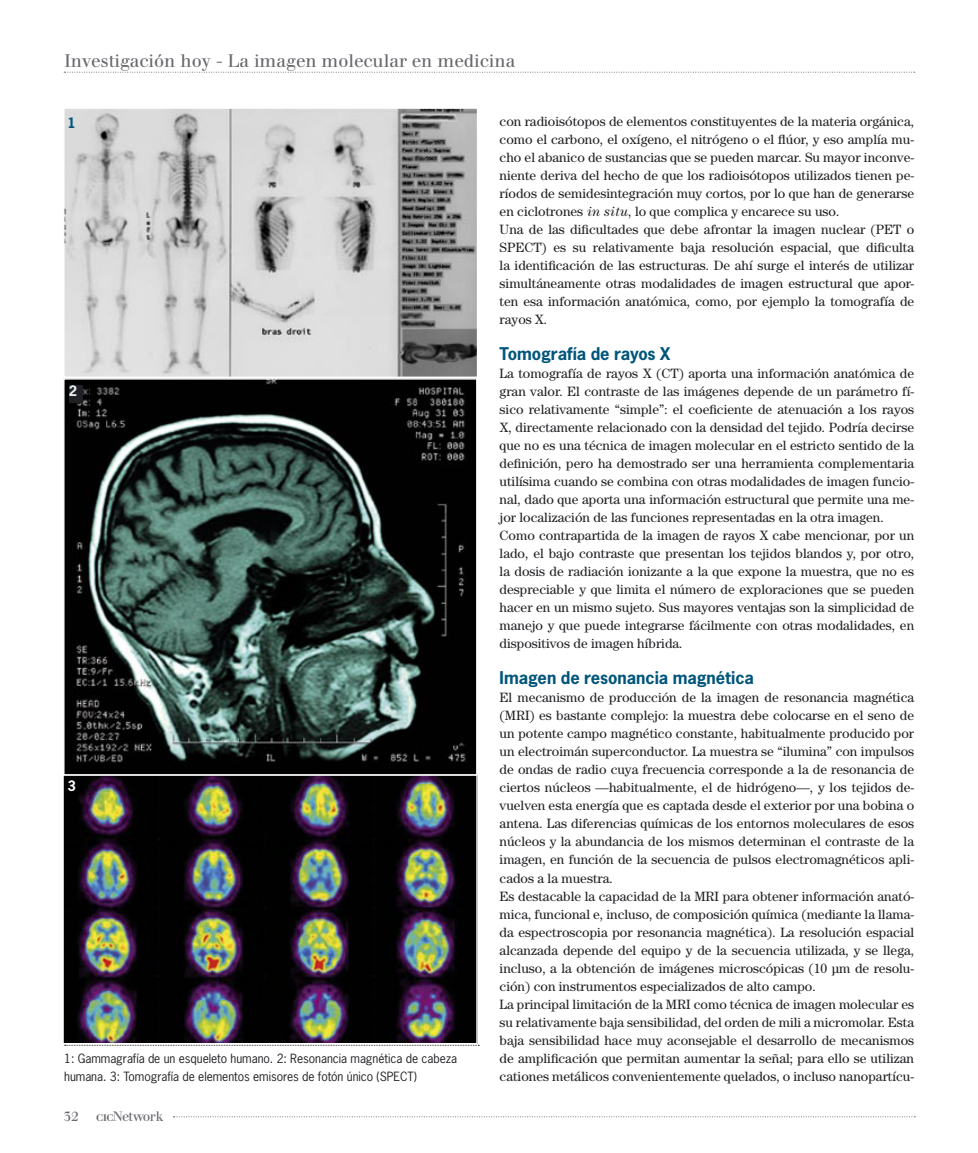
<style>
.page{position:relative;width:978px;height:1153px;background:#fff}
.page>*{position:absolute;margin:0;border:0;box-sizing:border-box;transform-origin:0 0}
.z_Cabecerapeq{font:18px "Walbaum";color:#68676c}
.LLamadas{font:700 16.5px "News Gothic Std";letter-spacing:-.005em;color:#00557b}
._010_Texto{font:13.5px/18px "Century Std";color:#212125;text-align:justify}
.t1{font:13.5px "Walbaum";letter-spacing:-.04em;color:#68676c}
.Portada-pre{font:700 13.5px "News Gothic Std";color:#e6eff5}
.Portada-pre-2{font:700 13.5px "News Gothic Std";color:#fff}
.Portada-pre-3{font:700 13.5px "News Gothic Std";color:#00557b}
.piéfoto{font:12px/18px "News Gothic Std";letter-spacing:-.005em;color:#212125}
.s1{font-weight:500;font-size:9.45px}
.s2{font-style:italic}
</style>
<div class="page">
<svg style="left:173px;top:1116px;width:742px;height:1px"></svg>
<svg style="left:64px;top:72px;width:851px;height:1px"></svg>
<img style="left:66px;top:110px;width:409px;height:265px">
<div style="left:63px;top:107px;width:415px;height:271px;border:2px solid #fff"></div>
<img style="left:65px;top:381px;width:410px;height:660px">
<div style="left:63px;top:378px;width:415px;height:397px;border:2px solid #fff"></div>
<div style="left:62px;top:774px;width:416px;height:270px;border:2px solid #fff"></div>
<svg style="left:65px;top:1044px;width:414px;height:1px"></svg>
<div style="left:69px;top:385px;width:14px;height:18px;background:#212125"></div>
<p class="z_Cabecerapeq" style="left:65px;top:51px;width:452px">Investigación hoy - La imagen molecular en medicina</p>
<p class="Portada-pre-3" style="left:67px;top:114px;width:10px">1</p>
<p class="Portada-pre" style="left:69px;top:382px;width:10px">2</p>
<p class="Portada-pre-2" style="left:67px;top:776px;width:10px">3</p>
<p class="piéfoto" style="left:64px;top:1048px;width:395px">1: Gammagrafía de un esqueleto humano. 2: Resonancia magnética de cabeza humana. 3: Tomografía de elementos emisores de fotón único (SPECT)</p>
<p class="t1" style="left:64px;top:1108px;width:16px">32</p>
<p class="t1" style="left:96px;top:1108px;width:69px"><span class="s1">CIC</span>Network</p>
<p class="_010_Texto" style="left:500px;top:112px;width:416px">con radioisótopos de elementos constituyentes de la materia orgánica, como el carbono, el oxígeno, el nitrógeno o el flúor, y eso amplía mu&shy;cho el abanico de sustancias que se pueden marcar. Su mayor inconve&shy;niente deriva del hecho de que los radioisótopos utilizados tienen pe&shy;ríodos de semidesintegración muy cortos, por lo que han de generarse en ciclotrones <span class="s2">in situ</span>, lo que complica y encarece su uso.</p>
<p class="_010_Texto" style="left:500px;top:220px;width:416px">Una de las dificultades que debe afrontar la imagen nuclear (PET o SPECT) es su relativamente baja resolución espacial, que dificulta la identificación de las estructuras. De ahí surge el interés de utilizar simultáneamente otras modalidades de imagen estructural que apor&shy;ten esa información anatómica, como, por ejemplo la tomografía de rayos X.</p>
<p class="LLamadas" style="left:500px;top:343px;width:172px">Tomografía de rayos X</p>
<p class="_010_Texto" style="left:500px;top:364px;width:416px">La tomografía de rayos X (CT) aporta una información anatómica de gran valor. El contraste de las imágenes depende de un parámetro fí&shy;sico relativamente “simple”: el coeficiente de atenuación a los rayos X, directamente relacionado con la densidad del tejido. Podría decirse que no es una técnica de imagen molecular en el estricto sentido de la definición, pero ha demostrado ser una herramienta complementaria utilísima cuando se combina con otras modalidades de imagen funcio&shy;nal, dado que aporta una información estructural que permite una me&shy;jor localización de las funciones representadas en la otra imagen.</p>
<p class="_010_Texto" style="left:500px;top:526px;width:416px">Como contrapartida de la imagen de rayos X cabe mencionar, por un lado, el bajo contraste que presentan los tejidos blandos y, por otro, la dosis de radiación ionizante a la que expone la muestra, que no es despreciable y que limita el número de exploraciones que se pueden hacer en un mismo sujeto. Sus mayores ventajas son la simplicidad de manejo y que puede integrarse fácilmente con otras modalidades, en dispositivos de imagen híbrida.</p>
<p class="LLamadas" style="left:500px;top:667px;width:256px">Imagen de resonancia magnética</p>
<p class="_010_Texto" style="left:500px;top:688px;width:416px">El mecanismo de producción de la imagen de resonancia magnética (MRI) es bastante complejo: la muestra debe colocarse en el seno de un potente campo magnético constante, habitualmente producido por un electroimán superconductor. La muestra se “ilumina” con impulsos de ondas de radio cuya frecuencia corresponde a la de resonancia de ciertos núcleos —habitualmente, el de hidrógeno—, y los tejidos de&shy;vuelven esta energía que es captada desde el exterior por una bobina o antena. Las diferencias químicas de los entornos moleculares de esos núcleos y la abundancia de los mismos determinan el contraste de la imagen, en función de la secuencia de pulsos electromagnéticos apli&shy;cados a la muestra.</p>
<p class="_010_Texto" style="left:500px;top:886px;width:416px">Es destacable la capacidad de la MRI para obtener información anató&shy;mica, funcional e, incluso, de composición química (mediante la llama&shy;da espectroscopia por resonancia magnética). La resolución espacial alcanzada depende del equipo y de la secuencia utilizada, y se llega, incluso, a la obtención de imágenes microscópicas (10 μm de resolu&shy;ción) con instrumentos especializados de alto campo.</p>
<p class="_010_Texto" style="left:500px;top:994px;width:416px">La principal limitación de la MRI como técnica de imagen molecular es su relativamente baja sensibilidad, del orden de mili a micromolar. Esta baja sensibilidad hace muy aconsejable el desarrollo de mecanismos de amplificación que permitan aumentar la señal; para ello se utilizan cationes metálicos convenientemente quelados, o incluso nanopartícu-</p>
</div>
